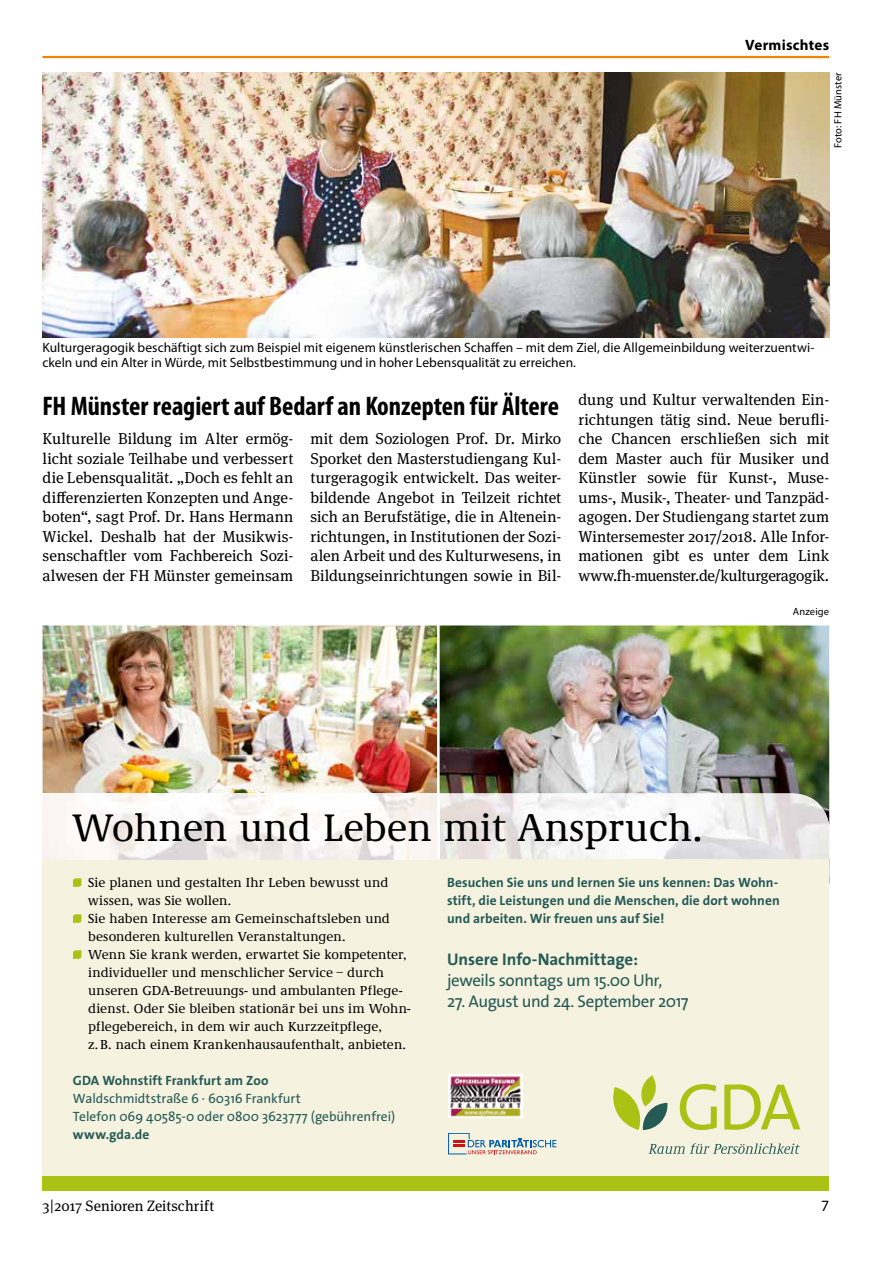
<style>
.page{position:relative;width:893px;height:1263px;background:#fff}
.page>*{position:absolute;margin:0;border:0;box-sizing:border-box;transform-origin:0 0}
.t1{font:500 39.75px "Demos";color:#000}
.t2{font:700 condensed 27px "Myriad Pro";color:#000}
.t3{font:16.95px "The Sans LP5 Plain";letter-spacing:-.03em;color:#255a55}
.t4{font:16.95px "The Sans LP7 Bld";letter-spacing:-.005em;color:#255a55}
.t5{font:15.75px/19.5px "Meta Serif OT";color:#000;text-align:justify}
.t6{font:15.75px "Myriad Pro";color:#000}
.t7{font:15px "Meta Serif OT";letter-spacing:.005em;color:#000}
.t8{font:700 15px "Myriad Pro";letter-spacing:.015em;color:#000}
.t9{font:500 13.5px/18px "Demos";letter-spacing:.01em;color:#000}
.t10{font:13.5px/15px "Myriad Pro";letter-spacing:.005em;color:#000}
.t11{font:13.5px/18px "The Sans LP7 Bld";letter-spacing:.005em;color:#255a55;text-align:justify}
.t12{font:13.5px/18px "The Sans LP5 Plain";color:#255a55}
.t13{font:10.5px "Myriad Pro";letter-spacing:.01em;color:#000}
</style>
<div class="page">
<hr style="left:43px;top:56px;width:786px;height:2px;background:#f08300">
<img style="left:439px;top:625px;width:390px;height:168px">
<img style="left:43px;top:625px;width:394px;height:168px">
<div style="left:43px;top:859px;width:786px;height:328px;background:#f5f2e0"></div>
<div style="left:43px;top:1177px;width:786px;height:14px;background:#aac214"></div>
<svg style="left:649px;top:1143px;width:151px;height:11px"></svg>
<svg style="left:680px;top:1084px;width:120px;height:46px"></svg>
<svg style="left:613px;top:1075px;width:55px;height:55px"></svg>
<svg style="left:448px;top:1133px;width:108px;height:21px"></svg>
<svg style="left:73px;top:878px;width:8px;height:9px"></svg>
<svg style="left:73px;top:914px;width:8px;height:9px"></svg>
<svg style="left:73px;top:950px;width:8px;height:9px"></svg>
<img style="left:448px;top:1075px;width:75px;height:42px">
<img style="left:440px;top:793px;width:389px;height:66px">
<img style="left:43px;top:793px;width:394px;height:66px">
<img style="left:43px;top:72px;width:786px;height:265px">
<p class="t8" style="left:745px;top:35px;width:85px">Vermischtes</p>
<p class="t13" style="left:832px;top:148px;width:77px;rotate:-90deg">Foto: FH Münster</p>
<p class="t10" style="left:43px;top:340px;width:774px">Kulturgeragogik beschäftigt sich zum Beispiel mit eigenem künstlerischen Schaffen – mit dem Ziel, die Allgemeinbildung weiterzuentwi&shy;ckeln und ein Alter in Würde, mit Selbstbestimmung und in hoher Lebensqualität zu erreichen.</p>
<p class="t5" style="left:578px;top:390px;width:252px">dung und Kultur verwaltenden Ein&shy;richtungen tätig sind. Neue berufli&shy;che Chancen erschließen sich mit dem Master auch für Musiker und Künstler sowie für Kunst-, Muse&shy;ums-, Musik-, Theater- und Tanzpäd&shy;agogen. Der Studiengang startet zum Wintersemester 2017/2018. Alle Infor&shy;mationen gibt es unter dem Link www.fh-muenster.de/kulturgeragogik.</p>
<h2 class="t2" style="left:43px;top:389px;width:518px">FH Münster reagiert auf Bedarf an Konzepten für Ältere</h2>
<p class="t5" style="left:310px;top:429px;width:252px">mit dem Soziologen Prof. Dr. Mirko Sporket den Masterstudiengang Kul&shy;turgeragogik entwickelt. Das weiter&shy;bildende Angebot in Teilzeit richtet sich an Berufstätige, die in Altenein&shy;richtungen, in Institutionen der Sozi&shy;alen Arbeit und des Kulturwesens, in Bildungseinrichtungen sowie in Bil-</p>
<p class="t5" style="left:43px;top:429px;width:252px">Kulturelle Bildung im Alter ermög&shy;licht soziale Teilhabe und verbessert die Lebensqualität. „Doch es fehlt an differenzierten Konzepten und Ange&shy;boten“, sagt Prof. Dr. Hans Hermann Wickel. Deshalb hat der Musikwis&shy;senschaftler vom Fachbereich Sozi&shy;alwesen der FH Münster gemeinsam</p>
<p class="t13" style="left:793px;top:605px;width:38px">Anzeige</p>
<h1 class="t1" style="left:72px;top:807px;width:632px">Wohnen und Leben mit Anspruch.</h1>
<p class="t9" style="left:88px;top:874px;width:324px">Sie planen und gestalten Ihr Leben bewusst und wissen, was Sie wollen.<br>Sie haben Interesse am Gemeinschaftsleben und besonderen kulturellen Veranstaltungen.<br>Wenn Sie krank werden, erwartet Sie kompetenter, individueller und menschlicher Service – durch unseren GDA-Betreuungs- und ambulanten Pflege&shy;dienst. Oder Sie bleiben stationär bei uns im Wohn&shy;pflegebereich, in dem wir auch Kurzzeitpflege,<br>z. B. nach einem Krankenhausaufenthalt, anbieten.</p>
<p class="t11" style="left:73px;top:1071px;width:197px">GDA Wohnstift Frankfurt am Zoo</p>
<p class="t12" style="left:73px;top:1089px;width:324px">Waldschmidtstraße 6 · 60316 Frankfurt<br>Telefon 069 40585-0 oder 0800 3623777 (gebührenfrei)</p>
<p class="t11" style="left:73px;top:1125px;width:78px">www.gda.de</p>
<p class="t11" style="left:447px;top:873px;width:334px">Besuchen Sie uns und lernen Sie uns kennen: Das Wohn&shy;stift, die Leistungen und die Menschen, die dort wohnen und arbeiten. Wir freuen uns auf Sie!</p>
<p class="t4" style="left:447px;top:948px;width:192px">Unsere Info-Nachmittage:</p>
<p class="t3" style="left:447px;top:969px;width:217px">jeweils sonntags um 15.00 Uhr,</p>
<p class="t3" style="left:447px;top:990px;width:243px">27. August und 24. September 2017</p>
<p class="t7" style="left:43px;top:1197px;width:173px">3|2017 Senioren Zeitschrift</p>
<p class="t6" style="left:821px;top:1197px;width:10px">7</p>
</div>
